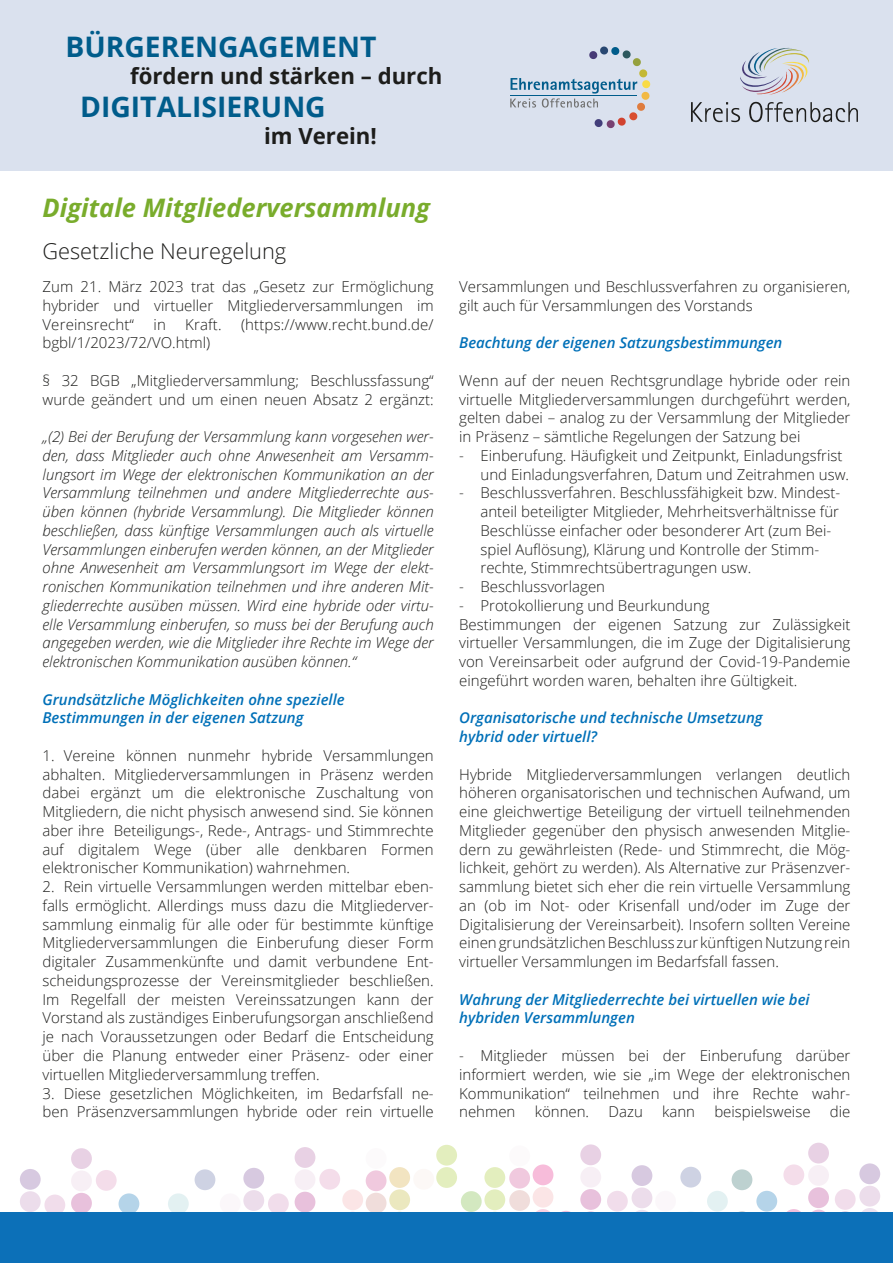
<style>
.page{position:relative;width:893px;height:1263px;background:#fff}
.page>*{position:absolute;margin:0;border:0;box-sizing:border-box;transform-origin:0 0}
.t1{font:700 28.2px "Open Sans";color:#005c8b}
.t2{font:italic 700 25.5px "Open Sans";color:#79ac2c}
.t3{font:700 22.2px "Open Sans";color:#1d1d1b}
.t4{font:300 21.75px "Open Sans";color:#1d1d1b}
.t5{font:300 15px/18.8px "Open Sans";color:#1d1d1b;text-align:justify}
.t6{font:italic 300 15px/18.8px "Open Sans";color:#1d1d1b;text-align:justify}
.t7{font:italic 600 15px/18.8px "Open Sans";color:#0070b8}
</style>
<div class="page">
<div style="left:0;top:0;width:893px;height:170px;background:#dae1ee"></div>
<svg style="left:195px;top:1168px;width:94px;height:45px"></svg>
<svg style="left:295px;top:1144px;width:306px;height:69px"></svg>
<svg style="left:607px;top:1165px;width:94px;height:48px"></svg>
<div style="left:707px;top:1191px;width:21px;height:20px;background:#e3f1f2;border-radius:50%"></div>
<svg style="left:732px;top:1169px;width:20px;height:21px"></svg>
<div style="left:756px;top:1191px;width:21px;height:20px;background:#b5d4e9;border-radius:10px"></div>
<svg style="left:707px;top:1211px;width:70px;height:2px"></svg>
<svg style="left:71px;top:1148px;width:118px;height:65px"></svg>
<svg style="left:20px;top:1169px;width:45px;height:44px"></svg>
<svg style="left:783px;top:1143px;width:46px;height:70px"></svg>
<svg style="left:835px;top:1163px;width:45px;height:50px"></svg>
<div style="left:0;top:1213px;width:893px;height:50px;background:#0c70b8"></div>
<svg style="left:510px;top:47px;width:140px;height:81px"></svg>
<hr style="left:510px;top:95px;width:127px;height:1px;background:#005c8b">
<svg style="left:691px;top:102px;width:49px;height:20px"></svg>
<svg style="left:749px;top:102px;width:109px;height:20px"></svg>
<svg style="left:740px;top:47px;width:69px;height:48px"></svg>
<h1 class="t1" style="left:65px;top:27px;width:312px">BÜRGERENGAGEMENT</h1>
<h3 class="t3" style="left:130px;top:60px;width:314px">fördern und stärken – durch</h3>
<h1 class="t1" style="left:80px;top:87px;width:247px">DIGITALISIERUNG</h1>
<h3 class="t3" style="left:264px;top:120px;width:114px">im Verein!</h3>
<h2 class="t2" style="left:43px;top:190px;width:389px">Digitale Mitgliederversammlung</h2>
<h3 class="t4" style="left:43px;top:236px;width:245px">Gesetzliche Neuregelung</h3>
<p class="t5" style="left:43px;top:277px;width:393px">Zum 21. März 2023 trat das „Gesetz zur Ermöglichung hybrider und virtueller Mitgliederversammlungen im Vereinsrecht“</p>
<p class="t5" style="left:153px;top:314px;width:14px">in</p>
<p class="t5" style="left:185px;top:314px;width:38px">Kraft.</p>
<p class="t5" style="left:241px;top:314px;width:194px">(https://www.recht.bund.de/</p>
<p class="t5" style="left:43px;top:333px;width:169px">bgbl/1/2023/72/VO.html)</p>
<p class="t5" style="left:43px;top:371px;width:393px">§ 32 BGB „Mitgliederversammlung; Beschlussfassung“ wurde geändert und um einen neuen Absatz 2 ergänzt:</p>
<p class="t6" style="left:43px;top:427px;width:393px">„(2) Bei der Berufung der Versammlung kann vorgesehen wer&shy;den, dass Mitglieder auch ohne Anwesenheit am Versamm&shy;lungsort im Wege der elektronischen Kommunikation an der Versammlung teilnehmen und andere Mitgliederrechte aus&shy;üben können (hybride Versammlung). Die Mitglieder können beschließen, dass künftige Versammlungen auch als virtuelle Versammlungen einberufen werden können, an der Mitglieder ohne Anwesenheit am Versammlungsort im Wege der elekt&shy;ronischen Kommunikation teilnehmen und ihre anderen Mit&shy;gliederrechte ausüben müssen. Wird eine hybride oder virtu&shy;elle Versammlung einberufen, so muss bei der Berufung auch angegeben werden, wie die Mitglieder ihre Rechte im Wege der elektronischen Kommunikation ausüben können.“</p>
<p class="t7" style="left:43px;top:689px;width:304px">Grundsätzliche Möglichkeiten ohne spezielle<br>Bestimmungen in der eigenen Satzung</p>
<p class="t5" style="left:43px;top:746px;width:393px">1. Vereine können nunmehr hybride Versammlungen abhalten. Mitgliederversammlungen in Präsenz werden dabei ergänzt um die elektronische Zuschaltung von Mitgliedern, die nicht physisch anwesend sind. Sie können aber ihre Beteiligungs-, Rede-, Antrags- und Stimmrechte auf digitalem Wege (über alle denkbaren Formen elektronischer Kommunikation) wahrnehmen.</p>
<p class="t5" style="left:43px;top:877px;width:393px">2. Rein virtuelle Versammlungen werden mittelbar eben&shy;falls ermöglicht. Allerdings muss dazu die Mitgliederver&shy;sammlung einmalig für alle oder für bestimmte künftige Mitgliederversammlungen die Einberufung dieser Form digitaler Zusammenkünfte und damit verbundene Ent&shy;scheidungsprozesse der Vereinsmitglieder beschließen.<br>Im Regelfall der meisten Vereinssatzungen kann der Vorstand als zuständiges Einberufungsorgan anschließend je nach Voraussetzungen oder Bedarf die Entscheidung über die Planung entweder einer Präsenz- oder einer virtuellen Mitgliederversammlung treffen.</p>
<p class="t5" style="left:43px;top:1083px;width:393px">3. Diese gesetzlichen Möglichkeiten, im Bedarfsfall ne&shy;ben Präsenzversammlungen hybride oder rein virtuelle</p>
<p class="t5" style="left:459px;top:277px;width:393px">Versammlungen und Beschlussverfahren zu organisieren, gilt auch für Versammlungen des Vorstands</p>
<p class="t7" style="left:459px;top:333px;width:325px">Beachtung der eigenen Satzungsbestimmungen</p>
<p class="t5" style="left:459px;top:371px;width:393px">Wenn auf der neuen Rechtsgrundlage hybride oder rein virtuelle Mitgliederversammlungen durchgeführt werden, gelten dabei – analog zu der Versammlung der Mitglieder in Präsenz – sämtliche Regelungen der Satzung bei</p>
<p class="t5" style="left:480px;top:446px;width:370px;text-indent:-21px">- Einberufung. Häufigkeit und Zeitpunkt, Einladungsfrist und Einladungsverfahren, Datum und Zeitrahmen usw.</p>
<p class="t5" style="left:480px;top:483px;width:361px;text-align:left;text-indent:-21px">- Beschlussverfahren. Beschlussfähigkeit bzw. Mindest&shy;anteil beteiligter Mitglieder, Mehrheitsverhältnisse für Beschlüsse einfacher oder besonderer Art (zum Bei&shy;spiel Auflösung), Klärung und Kontrolle der Stimm&shy;rechte, Stimmrechtsübertragungen usw.</p>
<p class="t5" style="left:459px;top:577px;width:147px">- Beschlussvorlagen</p>
<p class="t5" style="left:459px;top:596px;width:393px;text-align:left">- Protokollierung und Beurkundung<br>Bestimmungen der eigenen Satzung zur Zulässigkeit virtueller Versammlungen, die im Zuge der Digitalisierung von Vereinsarbeit oder aufgrund der Covid-19-Pandemie eingeführt worden waren, behalten ihre Gültigkeit.</p>
<p class="t7" style="left:459px;top:708px;width:305px">Organisatorische und technische Umsetzung hybrid oder virtuell?</p>
<p class="t5" style="left:459px;top:764px;width:393px">Hybride Mitgliederversammlungen verlangen deutlich höheren organisatorischen und technischen Aufwand, um eine gleichwertige Beteiligung der virtuell teilnehmenden Mitglieder gegenüber den physisch anwesenden Mitglie&shy;dern zu gewährleisten (Rede- und Stimmrecht, die Mög&shy;lichkeit, gehört zu werden). Als Alternative zur Präsenzver&shy;sammlung bietet sich eher die rein virtuelle Versammlung an (ob im Not- oder Krisenfall und/oder im Zuge der Digitalisierung der Vereinsarbeit). Insofern sollten Vereine einen grundsätzlichen Beschluss zur künftigen Nutzung rein virtueller Versammlungen im Bedarfsfall fassen.</p>
<p class="t7" style="left:459px;top:989px;width:352px">Wahrung der Mitgliederrechte bei virtuellen wie bei hybriden Versammlungen</p>
<p class="t5" style="left:459px;top:1046px;width:393px">- Mitglieder müssen bei der Einberufung darüber informiert werden, wie sie „im Wege der elektronischen Kommunikation“ teilnehmen und ihre Rechte wahr&shy;nehmen</p>
<p class="t5" style="left:535px;top:1102px;width:56px">können.</p>
<p class="t5" style="left:608px;top:1102px;width:36px">Dazu</p>
<p class="t5" style="left:662px;top:1102px;width:34px">kann</p>
<p class="t5" style="left:714px;top:1102px;width:98px">beispielsweise</p>
<p class="t5" style="left:830px;top:1102px;width:22px">die</p>
</div>
